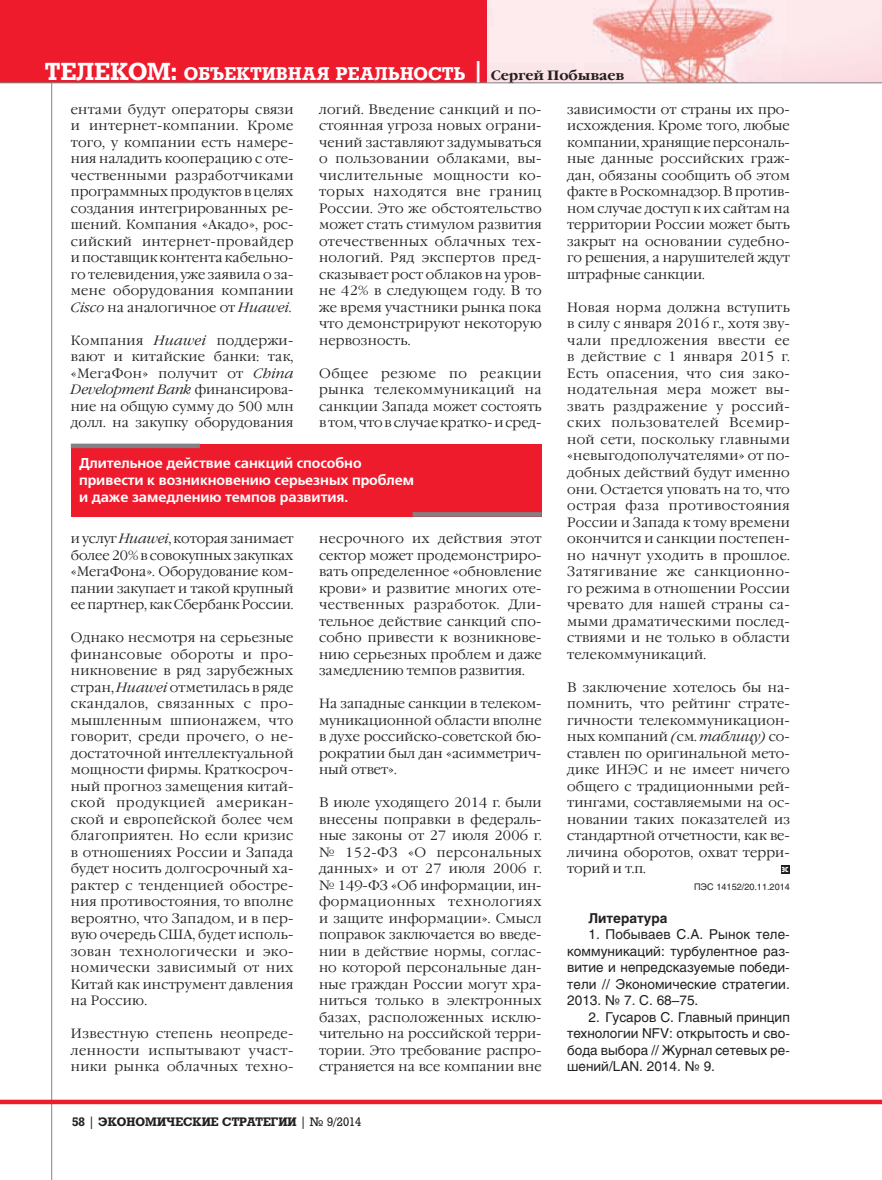
<style>
.page{position:relative;width:882px;height:1180px;background:#fff}
.page>*{position:absolute;margin:0;border:0;box-sizing:border-box;transform-origin:0 0}
.t1{font:700 18px "Rodeo";color:#fff}
.t2{font:700 14.25px/17.1px "Free Set C";letter-spacing:-.005em;color:#fff}
.t3{font:300 13.5px/16.5px "Garamond C";letter-spacing:.01em;color:#231f20;text-align:justify}
.t4{font:13.5px/16.5px "Helios";color:#231f20;text-align:justify}
.t5{font:700 13.5px "Helios";color:#231f20}
.t6{font:700 12px "Rodeo";color:#231f20}
.t7{font:9px "Helios";color:#231f20}
.t8{font:9px "Hermes C";color:#fff}
.s1{font-size:24px}
.s2{font-family:"Garamond C";font-size:13.5px;color:#231f20}
.s3{font-style:italic}
.s4{font-weight:400}
</style>
<div class="page">
<img style="left:486px;top:0;width:395px;height:82px">
<div style="left:0;top:0;width:486px;height:83px;background:#ee1b2d"></div>
<hr style="left:51px;top:82px;width:1px;height:1097px;background:#808285">
<svg style="left:0;top:1099px;width:881px;height:4px;background:#f04251"></svg>
<hr style="left:0;top:82px;width:881px;height:1px;background:#808285">
<div style="left:780px;top:865px;width:9px;height:8px;background:#231f20"></div>
<div style="left:71px;top:444px;width:470px;height:72px;background:#ee1b2d"></div>
<div style="left:71px;top:443px;width:129px;height:5px;background:#808285"></div>
<svg style="left:412px;top:512px;width:129px;height:4px"></svg>
<h1 class="t1" style="left:45px;top:67px;width:580px"><span class="s1">ТЕЛЕКОМ:</span> ОБЪЕКТИВНАЯ РЕАЛЬНОСТЬ <span class="s1">|</span> <span class="s2">Сергей Побываев</span></h1>
<p class="t3" style="left:71px;top:102px;width:224px">ентами будут операторы связи и интернет-компании. Кроме того, у компании есть намере&shy;ния наладить кооперацию с оте&shy;чественными разработчиками программных продуктов в целях создания интегрированных ре&shy;шений. Компания «Акадо», рос&shy;сийский интернет-провайдер и поставщик контента кабельно&shy;го телевидения, уже заявила о за&shy;мене оборудования компании <span class="s3">Cisco</span> на аналогичное от <span class="s3">Huawei</span>.</p>
<p class="t3" style="left:71px;top:333px;width:224px">Компания <span class="s3">Huawei</span> поддержи&shy;вают и китайские банки: так, «МегаФон» получит от <span class="s3">China Development Bank</span> финансирова&shy;ние на общую сумму до 500 млн долл. на закупку оборудования</p>
<p class="t3" style="left:319px;top:102px;width:224px">логий. Введение санкций и по&shy;стоянная угроза новых ограни&shy;чений заставляют задумываться о пользовании облаками, вы&shy;числительные мощности ко&shy;торых находятся вне границ России. Это же обстоятельство может стать стимулом развития отечественных облачных тех&shy;нологий. Ряд экспертов пред&shy;сказывает рост облаков на уров&shy;не 42% в следующем году. В то же время участники рынка пока что демонстрируют некоторую нервозность.</p>
<p class="t3" style="left:319px;top:366px;width:224px">Общее резюме по реакции рынка телекоммуникаций на санкции Запада может состоять в том, что в случае кратко- и сред-</p>
<p class="t3" style="left:567px;top:102px;width:224px">зависимости от страны их про&shy;исхождения. Кроме того, любые компании, хранящие персональ&shy;ные данные российских граж&shy;дан, обязаны сообщить об этом факте в Роскомнадзор. В против&shy;ном случае доступ к их сайтам на территории России может быть закрыт на основании судебно&shy;го решения, а нарушителей ждут штрафные санкции.</p>
<p class="t3" style="left:567px;top:300px;width:224px">Новая норма должна вступить в силу с января 2016 г., хотя зву&shy;чали предложения ввести ее в действие с 1 января 2015 г.<br>Есть опасения, что сия зако&shy;нодательная мера может вы&shy;звать раздражение у россий&shy;ских пользователей Всемир&shy;ной сети, поскольку главными «невыгодополучателями» от по&shy;добных действий будут именно они. Остается уповать на то, что острая фаза противостояния России и Запада к тому времени окончится и санкции постепен&shy;но начнут уходить в прошлое.<br>Затягивание же санкционно&shy;го режима в отношении России чревато для нашей страны са&shy;мыми драматическими послед&shy;ствиями и не только в области телекомму никаций.</p>
<p class="t3" style="left:567px;top:680px;width:224px">В заключение хотелось бы на&shy;помнить, что рейтинг страте&shy;гичности телекоммуникацион&shy;ных компаний <span class="s3">(</span>см. <span class="s3">таблицу)</span> со&shy;ставлен по оригинальной мето&shy;дике ИНЭС и не имеет ничего общего с традиционными рей&shy;тингами, составляемыми на ос&shy;новании таких показателей из стандартной отчетности, как ве&shy;личина оборотов, охват терри&shy;торий и т.п.</p>
<p class="t2" style="left:79px;top:455px;width:336px">Длительное действие санкций способно привести к возникновению серьезных проблем и даже замедлению темпов развития.</p>
<p class="t3" style="left:71px;top:531px;width:224px">и услуг <span class="s3">Huawei</span>, которая занимает более 20% в совокупных закупках «МегаФона». Оборудование ком&shy;пании закупает и такой крупный ее партнер, как Сбербанк России.</p>
<p class="t3" style="left:71px;top:630px;width:224px">Однако несмотря на серьезные финансовые обороты и про&shy;никновение в ряд зарубежных стран, <span class="s3">Huawei</span> отметилась в ряде скандалов, связанных с про&shy;мышленным шпионажем, что говорит, среди прочего, о не&shy;достаточной интеллектуальной мощности фирмы. Краткосроч&shy;ный прогноз замещения китай&shy;ской продукцией американ&shy;ской и европейской более чем благоприятен. Но если кризис в отношениях России и Запада будет носить долгосрочный ха&shy;рактер с тенденцией обостре&shy;ния противостояния, то вполне вероятно, что Западом, и в пер&shy;вую очередь США, будет исполь&shy;зован технологически и эко&shy;номически зависимый от них Китай как инструмент давления на Россию.</p>
<p class="t3" style="left:71px;top:1026px;width:224px">Известную степень неопреде&shy;ленности испытывают участ&shy;ники рынка облачных техно-</p>
<p class="t3" style="left:319px;top:531px;width:224px">несрочного их действия этот сектор может продемонстриро&shy;вать определенное «обновление крови» и развитие многих оте&shy;чественных разработок. Дли&shy;тельное действие санкций спо&shy;собно привести к возникнове&shy;нию серь езных проблем и даже замедлению темпов развития.</p>
<p class="t3" style="left:319px;top:696px;width:224px">На западные санкции в телеком&shy;муникационной области вполне в духе российско-советской бю&shy;рократии был дан «асимметрич&shy;ный ответ».</p>
<p class="t3" style="left:319px;top:795px;width:224px">В июле уходящего 2014 г. были внесены поправки в федераль&shy;ные законы от 27 июля 2006 г. № 152-ФЗ «О персональных данных» и от 27 июля 2006 г. № 149-ФЗ «Об информации, ин&shy;формационных технологиях и защите информации». Смысл поправок заключается во введе&shy;нии в действие нормы, соглас&shy;но которой персональные дан&shy;ные граждан России могут хра&shy;ниться только в электронных базах, расположенных исклю&shy;чительно на российской терри&shy;тории. Это требование распро&shy;страняется на все компании вне</p>
<p class="t8" style="left:781px;top:865px;width:8px">эс</p>
<p class="t7" style="left:694px;top:882px;width:97px">ПЭС 14152/20.11.2014</p>
<p class="t5" style="left:588px;top:912px;width:81px">Литература</p>
<p class="t4" style="left:567px;top:927px;width:224px;text-indent:21px">1. Побываев С.А. Рынок теле&shy;коммуникаций: турбулентное раз&shy;витие и непредсказуемые победи&shy;тели // Экономические стратегии.<br>2013. № 7. С. 68–75.</p>
<p class="t4" style="left:567px;top:1009px;width:224px;text-indent:21px">2. Гусаров С. Главный принцип технологии NFV: открытость и сво&shy;бода выбора // Журнал сетевых ре&shy;шений/LAN. 2014. № 9.</p>
<p class="t6" style="left:72px;top:1116px;width:291px">58 <span class="s4">|</span> ЭКОНОМИЧЕСКИЕ СТРАТЕГИИ <span class="s4">| № 9/2014</span></p>
</div>
